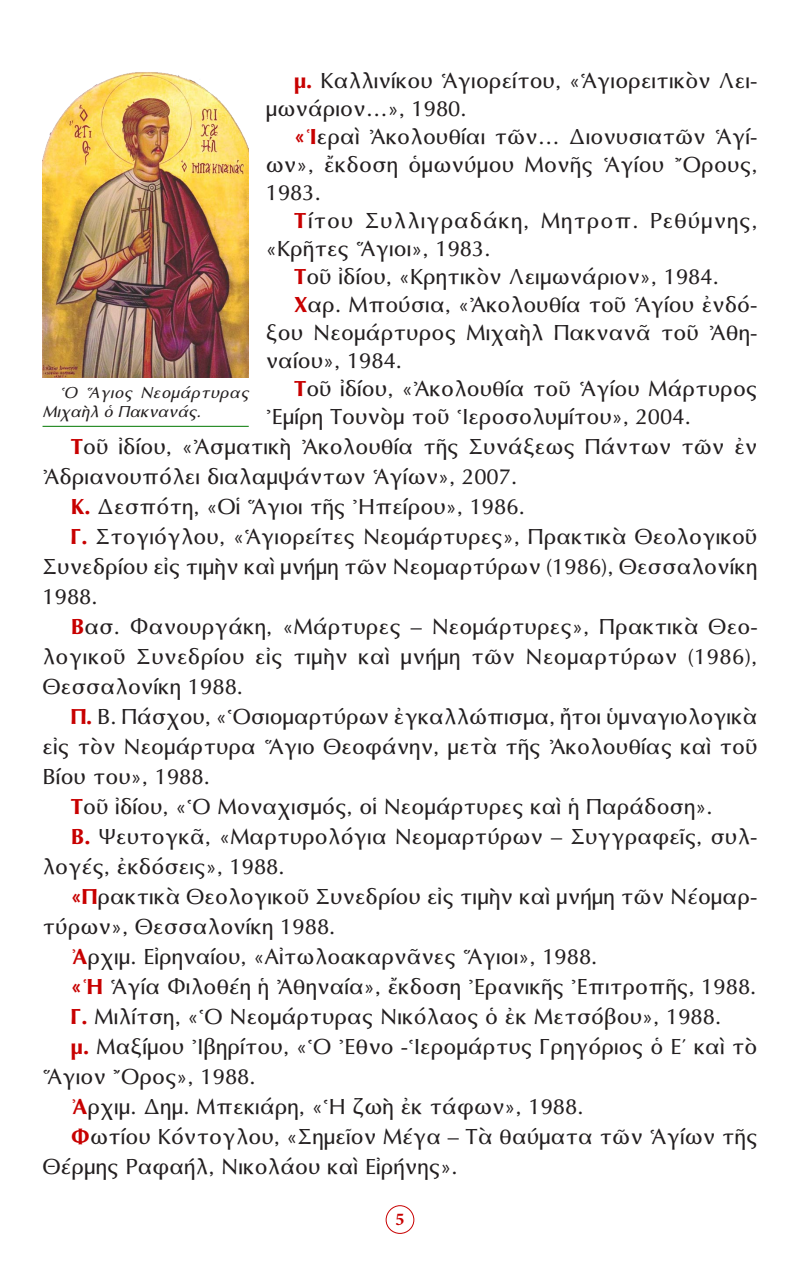
<style>
.page{position:relative;width:800px;height:1270px;background:#fff}
.page>*{position:absolute;margin:0;border:0;box-sizing:border-box;transform-origin:0 0}
.t1{font:22px/30px "CTOS Optima Roman Test 2";color:#231f20}
.t2{font:22px/28px "CTOS Optima Roman Test 2";letter-spacing:.035em;color:#231f20}
.t3{font:700 18px "Minion Pro";color:#c80000}
.lez{font:16px/19.2px "CTOS Optima Oblique Test 1";letter-spacing:.025em;color:#231f20}
.s1{font-family:"CTOS Optima Bold Test 2";color:#c80000}
</style>
<div class="page">
<div style="left:300px;top:1197px;width:123px;height:48px;border:1px solid #fff;border-radius:50%"></div>
<div style="left:386px;top:1205px;width:28px;height:29px;border:1px solid #c80000;border-radius:50%"></div>
<img style="left:42px;top:72px;width:207px;height:306px">
<hr style="left:42px;top:426px;width:207px;height:1px;background:#070">
<p class="t1" style="left:266px;top:67px;width:493px;line-height:28px;text-indent:28px"><span class="s1">μ.</span> Καλλινίκου Ἁγιορείτου, «Ἁγιορειτικὸν Λει&shy;μωνάριον…», 1980.</p>
<p class="t1" style="left:266px;top:123px;width:493px;line-height:28px;text-align:justify;text-indent:28px"><span class="s1">«Ἱ</span>εραὶ Ἀκολουθίαι τῶν… Διονυσιατῶν Ἁγί&shy;ων», ἔκδοση ὁμωνύμου Μονῆς Ἁγίου Ὄρους, 1983.</p>
<p class="t2" style="left:266px;top:207px;width:493px;text-indent:28px"><span class="s1">Τ</span>ίτου Συλλιγραδάκη, Μητροπ. Ρεθύμνης, «Κρῆτες Ἅγιοι», 1983.</p>
<p class="t1" style="left:294px;top:262px;width:426px"><span class="s1">Τ</span>οῦ ἰδίου, «Κρητικὸν Λειμωνάριον», 1984.</p>
<p class="t1" style="left:266px;top:291px;width:493px;line-height:28px;text-align:justify;text-indent:28px"><span class="s1">Χ</span>αρ. Μπούσια, «Ἀκολουθία τοῦ Ἁγίου ἐνδό&shy;ξου Νεομάρτυρος Μιχαὴλ Πακνανᾶ τοῦ Ἀθη&shy;ναίου», 1984.</p>
<p class="t1" style="left:266px;top:375px;width:493px;line-height:28px;text-indent:28px"><span class="s1">Τ</span>οῦ ἰδίου, «Ἀκολουθία τοῦ Ἁγίου Μάρτυρος<br>Ἐμίρη Τουνὸμ τοῦ Ἱεροσολυμίτου», 2004.</p>
<p class="t1" style="left:42px;top:432px;width:716px;text-indent:28px"><span class="s1">Τ</span>οῦ ἰδίου, «Ἀσματικὴ Ἀκολουθία τῆς Συνάξεως Πάντων τῶν ἐν<br>Ἀδριανουπόλει διαλαμψάντων Ἁγίων», 2007.</p>
<p class="t1" style="left:71px;top:492px;width:455px"><span class="s1">Κ.</span> Δεσπότη, «Οἱ Ἅγιοι τῆς Ἠπείρου», 1986.</p>
<p class="t1" style="left:42px;top:522px;width:716px;text-align:justify;text-indent:28px"><span class="s1">Γ.</span> Στογιόγλου, «Ἁγιορείτες Νεομάρτυρες», Πρακτικὰ Θεολογικοῦ Συνεδρίου εἰς τιμὴν καὶ μνήμη τῶν Νεομαρτύρων (1986), Θεσσαλονίκη 1988.</p>
<p class="t1" style="left:42px;top:612px;width:716px;text-align:justify;text-indent:28px"><span class="s1">Β</span>ασ. Φανουργάκη, «Μάρτυρες – Νεομάρτυρες», Πρακτικὰ Θεο&shy;λογικοῦ Συνεδρίου εἰς τιμὴν καὶ μνήμη τῶν Νεομαρτύρων (1986), Θεσσαλονίκη 1988.</p>
<p class="t1" style="left:42px;top:702px;width:716px;text-align:justify;text-indent:28px"><span class="s1">Π.</span> Β. Πάσχου, «Ὁσιομαρτύρων ἐγκαλλώπισμα, ἤτοι ὑμναγιολογικὰ εἰς τὸν Νεομάρτυρα Ἅγιο Θεοφάνην, μετὰ τῆς Ἀκολουθίας καὶ τοῦ Βίου του», 1988.</p>
<p class="t1" style="left:71px;top:792px;width:643px"><span class="s1">Τ</span>οῦ ἰδίου, «Ὁ Μοναχισμός, οἱ Νεομάρτυρες καὶ ἡ Παράδοση».</p>
<p class="t1" style="left:42px;top:822px;width:716px;text-indent:28px"><span class="s1">Β.</span> Ψευτογκᾶ, «Μαρτυρολόγια Νεομαρτύρων – Συγγραφεῖς, συλ&shy;λογές, ἐκδόσεις», 1988.</p>
<p class="t1" style="left:42px;top:882px;width:716px;text-indent:28px"><span class="s1">«Π</span>ρακτικὰ Θεολογικοῦ Συνεδρίου εἰς τιμὴν καὶ μνήμη τῶν Νέομαρ&shy;τύρων», Θεσσαλονίκη 1988.</p>
<p class="t1" style="left:71px;top:942px;width:528px"><span class="s1">Ἀ</span>ρχιμ. Εἰρηναίου, «Αἰτωλοακαρνᾶνες Ἅγιοι», 1988.</p>
<p class="t1" style="left:71px;top:972px;width:686px"><span class="s1">«Ἡ</span> Ἁγία Φιλοθέη ἡ Ἀθηναία», ἔκδοση Ἐρανικῆς Ἐπιτροπῆς, 1988.</p>
<p class="t1" style="left:71px;top:1002px;width:651px"><span class="s1">Γ.</span> Μιλίτση, «Ὁ Νεομάρτυρας Νικόλαος ὁ ἐκ Μετσόβου», 1988.</p>
<p class="t1" style="left:42px;top:1032px;width:716px;text-indent:28px"><span class="s1">μ.</span> Μαξίμου Ἰβηρίτου, «Ὁ Ἐθνο -Ἱερομάρτυς Γρηγόριος ὁ Ε´ καὶ τὸ<br>Ἅγιον Ὄρος», 1988.</p>
<p class="t1" style="left:71px;top:1092px;width:514px"><span class="s1">Ἀ</span>ρχιμ. Δημ. Μπεκιάρη, «Ἡ ζωὴ ἐκ τάφων», 1988.</p>
<p class="t1" style="left:42px;top:1122px;width:716px;text-indent:28px"><span class="s1">Φ</span>ωτίου Κόντογλου, «Σημεῖον Μέγα – Τὰ θαύματα τῶν Ἁγίων τῆς<br>Θέρμης Ραφαήλ, Νικολάου καὶ Εἰρήνης».</p>
<p class="t3" style="left:395px;top:1207px;width:10px">5</p>
<p class="lez" style="left:42px;top:383px;width:208px;text-indent:17px">Ὁ Ἅγιος Νεομάρτυρας<br>Μιχαὴλ ὁ Πακνανάς.</p>
</div>
